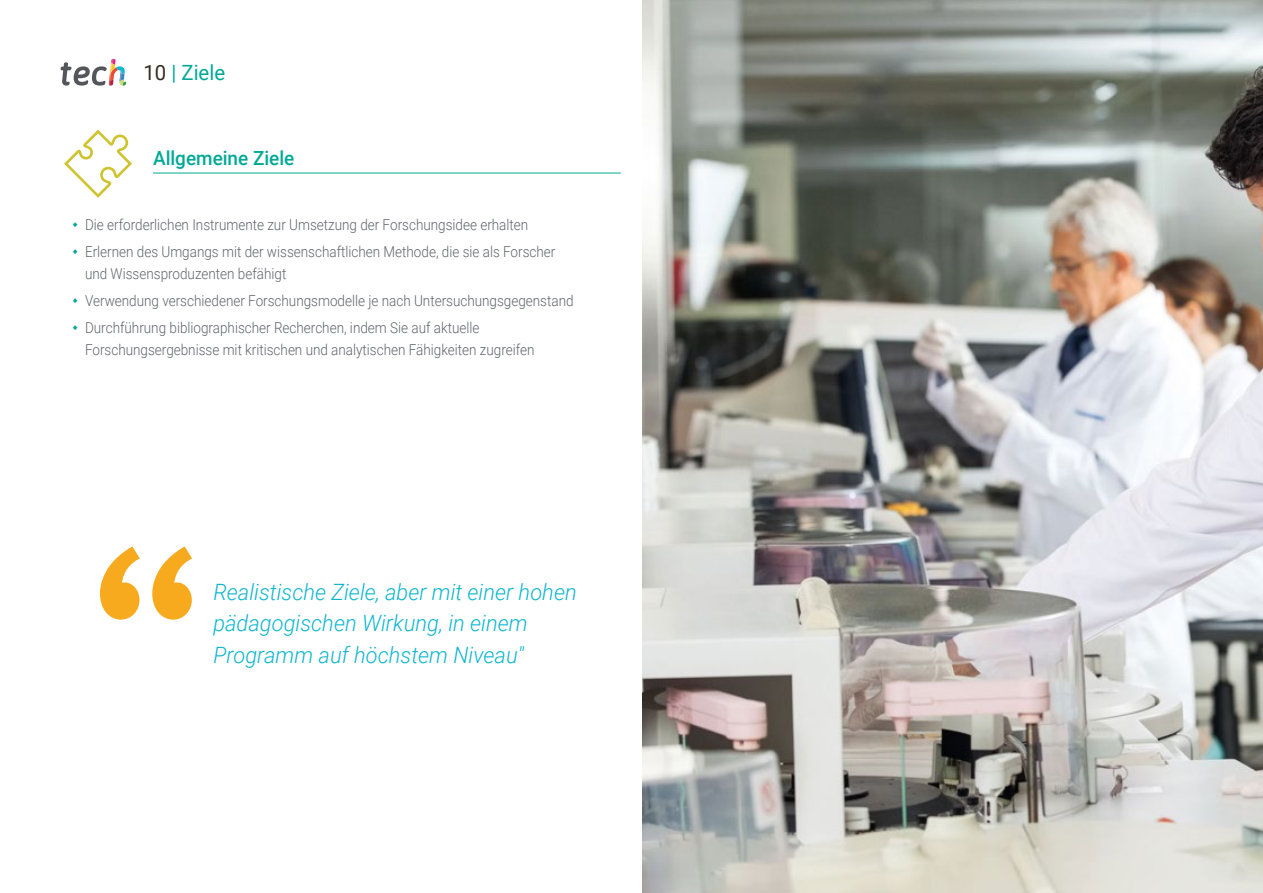
<style>
.page{position:relative;width:1263px;height:893px;background:#fff}
.page>*{position:absolute;margin:0;border:0;box-sizing:border-box;transform-origin:0 0}
.t1{font:italic 300 22.5px/31.5px "Roboto";color:#0fb6cf}
.t2{font:21px "Roboto";color:#00a996}
.t3{font:500 19.5px "Roboto";color:#00a996}
.t4{font:300 15px/26.7px "Roboto";color:#61646a;scale:.9 1}
.s1{color:#312e20}
</style>
<div class="page">
<svg style="left:64px;top:130px;width:68px;height:68px"></svg>
<hr style="left:153px;top:173px;width:468px;height:1px;background:#00a996">
<svg style="left:61px;top:59px;width:65px;height:27px"></svg>
<img style="left:642px;top:0;width:621px;height:893px">
<svg style="left:100px;top:546px;width:92px;height:74px"></svg>
<h2 class="t2" style="left:144px;top:57px;width:83px"><span class="s1">10</span> | Ziele</h2>
<h3 class="t3" style="left:153px;top:144px;width:143px">Allgemeine Ziele</h3>
<p class="t4" style="left:85px;top:211px;width:524px">Die erforderlichen Instrumente zur Umsetzung der Forschungsidee erhalten<br>Erlernen des Umgangs mit der wissenschaftlichen Methode, die sie als Forscher</p>
<p class="t4" style="left:85px;top:260px;width:544px">und Wissensproduzenten befähigt<br>Verwendung verschiedener Forschungsmodelle je nach Untersuchungsgegenstand<br>Durchführung bibliographischer Recherchen, indem Sie auf aktuelle</p>
<p class="t4" style="left:85px;top:336px;width:501px">Forschungsergebnisse mit kritischen und analytischen Fähigkeiten zugreifen</p>
<h1 class="t1" style="left:213px;top:575px;width:365px">Realistische Ziele, aber mit einer hohen pädagogischen Wirkung, in einem<br>Programm auf höchstem Niveau"</h1>
</div>
